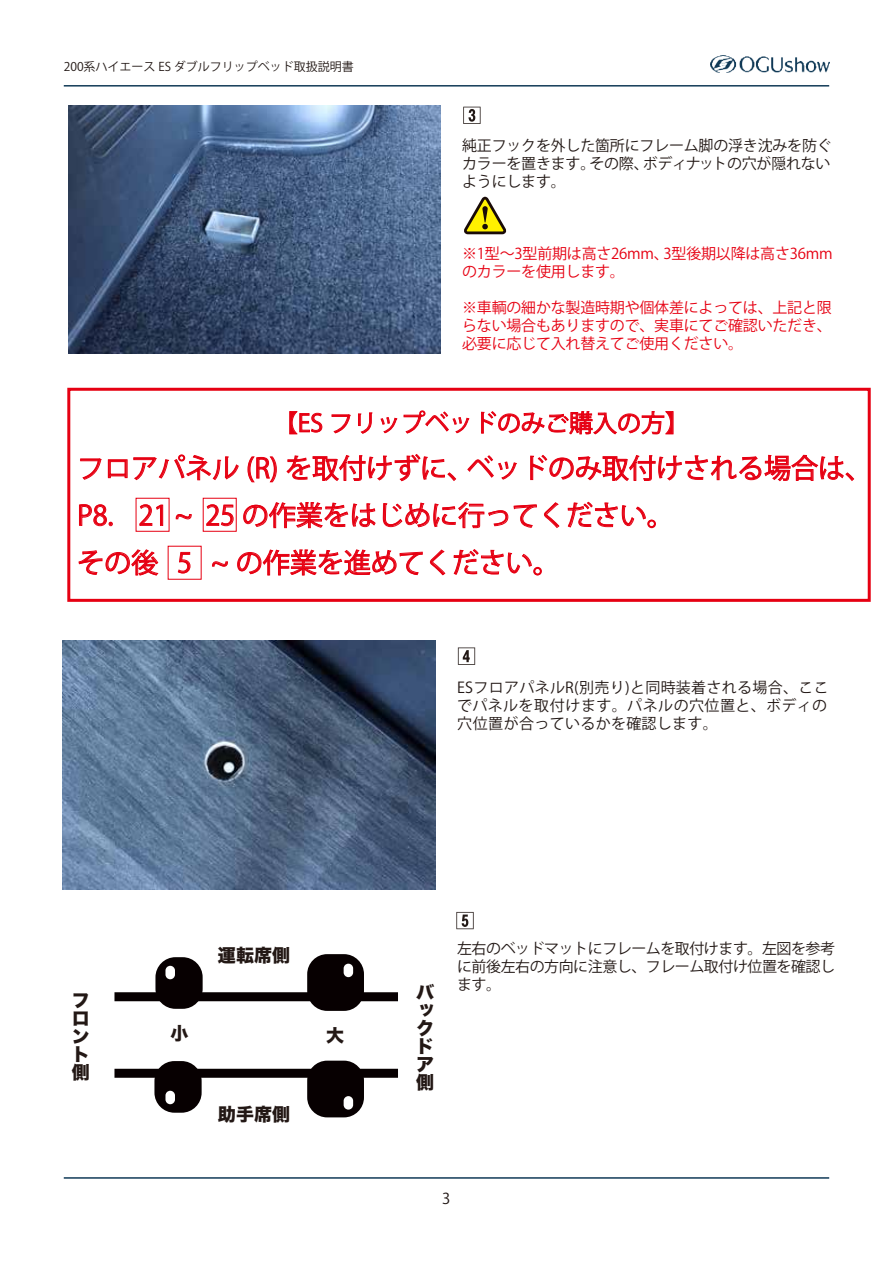
<style>
.page{position:relative;width:893px;height:1263px;background:#fff}
.page>*{position:absolute;margin:0;border:0;box-sizing:border-box;transform-origin:0 0}
.t1{font:27px/47.2px "Koz Go Pr 6 N";color:#e60012}
.t2{font:24px "Koz Go Pr 6 N";color:#e60012}
.t3{font:18px/18px "Hira Kaku Std W8";color:#231815;text-align:justify}
.t4{font:15px/18px "Gothic MB101 Pr 6 N Regular 83 pv RKSJ H";letter-spacing:-.015em;color:#221815;text-align:justify}
.t5{font:15px/18px "Gothic MB101 Pr 6 N Regular 83 pv RKSJ H";letter-spacing:-.015em;color:#e60012}
.t6{font:15px "Futo Go B101 Pr 6 N Bold 83 pv RKSJ H";color:#221815}
.t7{font:12px "Gothic MB101 Pr 6 N Regular 83 pv RKSJ H";color:#221815}
</style>
<div class="page">
<svg style="left:463px;top:107px;width:18px;height:17px"></svg>
<svg style="left:464px;top:197px;width:42px;height:37px"></svg>
<img style="left:711px;top:55px;width:118px;height:17px">
<hr style="left:64px;top:1177px;width:765px;height:2px;background:#113a57">
<hr style="left:64px;top:85px;width:765px;height:2px;background:#113a57">
<svg style="left:458px;top:647px;width:17px;height:18px"></svg>
<svg style="left:456px;top:912px;width:18px;height:17px"></svg>
<img style="left:69px;top:105px;width:372px;height:249px">
<img style="left:63px;top:640px;width:373px;height:250px">
<div style="left:114px;top:992px;width:284px;height:9px;background:#070001"></div>
<div style="left:160px;top:962px;width:38px;height:42px;background:#070001;border-radius:16px"></div>
<div style="left:155px;top:957px;width:48px;height:52px;border:9px solid #070001;border-radius:16px"></div>
<div style="left:312px;top:959px;width:47px;height:47px;background:#070001;border-radius:16px"></div>
<div style="left:307px;top:954px;width:57px;height:57px;border:9px solid #070001;border-radius:16px"></div>
<div style="left:165px;top:966px;width:10px;height:13px;background:#fff;border-radius:5px"></div>
<div style="left:344px;top:964px;width:9px;height:13px;background:#fff;border-radius:5px"></div>
<div style="left:114px;top:1069px;width:284px;height:9px;background:#070001"></div>
<div style="left:159px;top:1065px;width:38px;height:43px;background:#070001;border-radius:16px"></div>
<div style="left:154px;top:1061px;width:48px;height:52px;border:9px solid #070001;border-radius:16px"></div>
<div style="left:312px;top:1065px;width:47px;height:48px;background:#070001;border-radius:16px"></div>
<div style="left:307px;top:1061px;width:57px;height:56px;border:9px solid #070001;border-radius:16px"></div>
<div style="left:165px;top:1091px;width:10px;height:13px;background:#fff;border-radius:5px"></div>
<div style="left:344px;top:1096px;width:9px;height:13px;background:#fff;border-radius:5px"></div>
<div style="left:67px;top:388px;width:804px;height:214px;border:3px solid #e60012"></div>
<svg style="left:289px;top:411px;width:33px;height:23px"></svg>
<svg style="left:332px;top:414px;width:18px;height:19px"></svg>
<svg style="left:358px;top:412px;width:14px;height:22px"></svg>
<svg style="left:381px;top:417px;width:16px;height:16px"></svg>
<svg style="left:404px;top:410px;width:65px;height:23px"></svg>
<svg style="left:481px;top:411px;width:192px;height:23px"></svg>
<svg style="left:80px;top:458px;width:22px;height:22px"></svg>
<svg style="left:108px;top:459px;width:19px;height:19px"></svg>
<svg style="left:133px;top:454px;width:106px;height:26px"></svg>
<svg style="left:248px;top:456px;width:29px;height:26px"></svg>
<svg style="left:287px;top:454px;width:169px;height:27px"></svg>
<svg style="left:467px;top:455px;width:50px;height:25px"></svg>
<svg style="left:530px;top:455px;width:324px;height:26px"></svg>
<svg style="left:79px;top:504px;width:34px;height:22px"></svg>
<svg style="left:139px;top:504px;width:24px;height:22px"></svg>
<svg style="left:176px;top:514px;width:16px;height:5px"></svg>
<svg style="left:206px;top:504px;width:27px;height:22px"></svg>
<svg style="left:243px;top:502px;width:133px;height:26px"></svg>
<svg style="left:383px;top:502px;width:125px;height:26px"></svg>
<svg style="left:514px;top:505px;width:23px;height:23px"></svg>
<svg style="left:544px;top:502px;width:15px;height:26px"></svg>
<svg style="left:568px;top:502px;width:88px;height:26px"></svg>
<svg style="left:79px;top:549px;width:79px;height:26px"></svg>
<svg style="left:178px;top:552px;width:12px;height:21px"></svg>
<svg style="left:212px;top:561px;width:16px;height:5px"></svg>
<svg style="left:237px;top:549px;width:186px;height:26px"></svg>
<svg style="left:430px;top:550px;width:15px;height:25px"></svg>
<svg style="left:454px;top:549px;width:88px;height:26px"></svg>
<p class="t7" style="left:64px;top:60px;width:292px">200系ハイエース ES ダブルフリップベッド取扱説明書</p>
<p class="t4" style="left:462px;top:136px;width:371px">純正フックを外した箇所にフレーム脚の浮き沈みを防ぐカラーを置きます。その際、ボディナットの穴が隠れないようにします。</p>
<p class="t5" style="left:462px;top:244px;width:372px">※1型～3型前期は高さ26mm、3型後期以降は高さ36mmのカラーを使用します。</p>
<p class="t5" style="left:462px;top:298px;width:371px;text-align:justify">※車輌の細かな製造時期や個体差によっては、上記と限らない場合もありますので、実車にてご確認いただき、必要に応じて入れ替えてご使用ください。</p>
<h2 class="t2" style="left:274px;top:409px;width:417px">【ES フリップベッドのみご購入の方】</h2>
<h1 class="t1" style="left:77px;top:445px;width:796px">フロアパネル (R) を取付けずに、ベッドのみ取付けされる場合は、<br>P8. 21 ~ 25 の作業をはじめに行ってください。<br>その後 5 ~ の作業を進めてください。</h1>
<p class="t4" style="left:457px;top:679px;width:373px">ESフロアパネルR(別売り)と同時装着される場合、ここでパネルを取付けます。パネルの穴位置と、ボディの穴位置が合っているかを確認します。</p>
<p class="t3" style="left:218px;top:946px;width:73px">運転席側</p>
<p class="t3" style="left:72px;top:991px;width:19px">フロント側</p>
<p class="t3" style="left:416px;top:984px;width:19px">バックドア側</p>
<p class="t3" style="left:171px;top:1025px;width:19px">小</p>
<p class="t3" style="left:326px;top:1026px;width:19px">大</p>
<p class="t3" style="left:218px;top:1106px;width:73px">助手席側</p>
<p class="t4" style="left:457px;top:940px;width:380px">左右のベッドマットにフレームを取付けます。左図を参考に前後左右の方向に注意し、フレーム取付け位置を確認します。</p>
<p class="t6" style="left:442px;top:1190px;width:10px">3</p>
</div>
